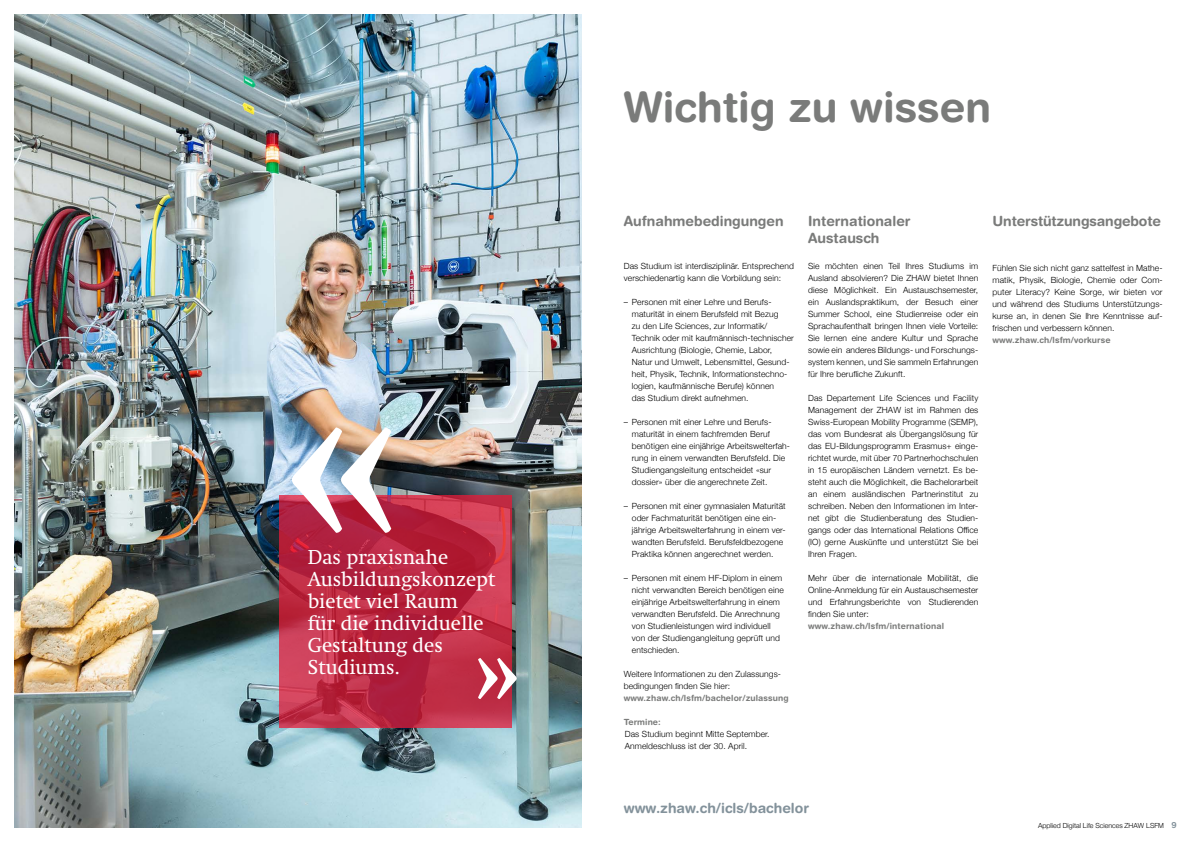
<style>
.page{position:relative;width:1191px;height:842px;background:#fff}
.page>*{position:absolute;margin:0;border:0;box-sizing:border-box;transform-origin:0 0}
.t1{font:700 42px "Helvetica Rounded LT Std";color:#7a7b7a}
.t2{font:20px/22px "Swift";color:#fff}
.t3{font:700 14px/17px "Helvetica Rounded LT Std";color:#7a7b7a}
.t4{font:700 14px "Helvetica Rounded LT Std";color:#83929b}
.t5{font:300 8.5px/12px "Helvetica Neue";letter-spacing:.01em;color:#000}
.t6{font:700 8.5px "Helvetica Rounded LT Std";letter-spacing:.01em;color:#7a7b7a}
.t7{font:300 7px "Helvetica Neue";color:#000}
.s1{font-family:"Helvetica Rounded LT Std";font-weight:700;font-size:8.5px;color:#83929b}
</style>
<div class="page">
<img style="left:14px;top:14px;width:567px;height:814px">
<svg style="left:279px;top:495px;width:233px;height:232px;background:#bc2a44"></svg>
<svg style="left:478px;top:658px;width:39px;height:41px"></svg>
<img style="left:291px;top:427px;width:100px;height:106px">
<h2 class="t2" style="left:308px;top:546px;width:189px">Das praxisnahe<br>Ausbildungskonzept bietet viel Raum<br>für die individuelle<br>Gestaltung des<br>Studiums.</h2>
<h1 class="t1" style="left:624px;top:81px;width:369px">Wichtig zu wissen</h1>
<h3 class="t3" style="left:624px;top:212px;width:161px">Aufnahmebedingungen</h3>
<p class="t5" style="left:624px;top:259px;width:172px">Das Studium ist interdisziplinär. Entsprechend verschiedenartig kann die Vorbildung sein:</p>
<p class="t5" style="left:632px;top:295px;width:163px;text-indent:-8px">– Personen mit einer Lehre und Berufs&shy;maturität in einem Berufsfeld mit Bezug<br>zu den Life Sciences, zur Informatik/ Technik oder mit kaufmännisch-technischer Ausrichtung (Biologie, Chemie, Labor, Natur und Umwelt, Lebensmittel, Gesund&shy;heit, Physik, Technik, Informationstechno&shy;logien, kaufmännische Berufe) können<br>das Studium direkt aufnehmen.</p>
<p class="t5" style="left:632px;top:415px;width:160px;text-indent:-8px">– Personen mit einer Lehre und Berufs&shy;maturität in einem fachfremden Beruf benötigen eine einjährige Arbeitswelterfah&shy;rung in einem verwandten Berufsfeld. Die Studiengangsleitung entscheidet «sur dossier» über die angerechnete Zeit.</p>
<p class="t5" style="left:632px;top:499px;width:155px;text-indent:-8px">– Personen mit einer gymnasialen Maturität oder Fachmaturität benötigen eine ein&shy;jährige Arbeitswelterfahrung in einem ver&shy;wandten Berufsfeld. Berufsfeldbezogene Praktika können angerechnet werden.</p>
<p class="t5" style="left:632px;top:571px;width:153px;text-indent:-8px">– Personen mit einem HF-Diplom in einem nicht verwandten Bereich benötigen eine einjährige Arbeitswelterfahrung in einem verwandten Berufsfeld. Die Anrechnung von Studienleistungen wird individuell von der Studiengangleitung geprüft und entschieden.</p>
<p class="t5" style="left:624px;top:667px;width:159px">Weitere Informationen zu den Zulassungs&shy;bedingungen finden Sie hier:</p>
<p class="t6" style="left:624px;top:693px;width:166px">www.zhaw.ch/lsfm/bachelor/zulassung</p>
<p class="t6" style="left:624px;top:717px;width:39px">Termine:</p>
<p class="t5" style="left:625px;top:727px;width:146px">Das Studium beginnt Mitte September.<br>Anmeldeschluss ist der 30. April.</p>
<h3 class="t3" style="left:808px;top:212px;width:104px">Internationaler<br>Austausch</h3>
<p class="t5" style="left:808px;top:259px;width:172px;text-align:justify">Sie möchten einen Teil Ihres Studiums im Ausland absolvieren? Die ZHAW bietet Ihnen diese Möglichkeit. Ein Austauschsemester, ein Auslandspraktikum, der Besuch einer Summer School, eine Studienreise oder ein Sprachaufenthalt bringen Ihnen viele Vorteile:<br>Sie lernen eine andere Kultur und Sprache sowie ein anderes Bildungs- und Forschungs&shy;system kennen, und Sie sammeln Erfahrungen für Ihre berufliche Zukunft.</p>
<p class="t5" style="left:808px;top:391px;width:172px;text-align:justify">Das Departement Life Sciences und Facility Management der ZHAW ist im Rahmen des Swiss-European Mobility Programme (SEMP), das vom Bundesrat als Übergangslösung für das EU-Bildungsprogramm Erasmus+ einge&shy;richtet wurde, mit über 70 Partnerhochschulen in 15 europäischen Ländern vernetzt. Es be&shy;steht auch die Möglichkeit, die Bachelorarbeit an einem ausländischen Partnerinstitut zu schreiben. Neben den Informationen im Inter&shy;net gibt die Studienberatung des Studien&shy;gangs oder das International Relations Office (IO) gerne Auskünfte und unterstützt Sie bei Ihren Fragen.</p>
<p class="t5" style="left:808px;top:571px;width:172px;text-align:justify">Mehr über die internationale Mobilität, die Online-Anmeldung für ein Austauschsemester und Erfahrungsberichte von Studierenden finden Sie unter:</p>
<p class="t6" style="left:808px;top:621px;width:137px">www.zhaw.ch/lsfm/international</p>
<h3 class="t3" style="left:992px;top:212px;width:170px">Unterstützungsangebote</h3>
<p class="t5" style="left:992px;top:261px;width:172px;text-align:justify">Fühlen Sie sich nicht ganz sattelfest in Mathe&shy;matik, Physik, Biologie, Chemie oder Com&shy;puter Literacy? Keine Sorge, wir bieten vor und während des Studiums Unterstützungs&shy;kurse an, in denen Sie Ihre Kenntnisse auf&shy;frischen und verbessern können.</p>
<p class="t6" style="left:992px;top:334px;width:120px">www.zhaw.ch/lsfm/vorkurse</p>
<h3 class="t4" style="left:624px;top:799px;width:187px">www.zhaw.ch/icls/bachelor</h3>
<p class="t7" style="left:1038px;top:820px;width:140px">Applied Digital Life Sciences ZHAW LSFM <span class="s1">9</span></p>
</div>
